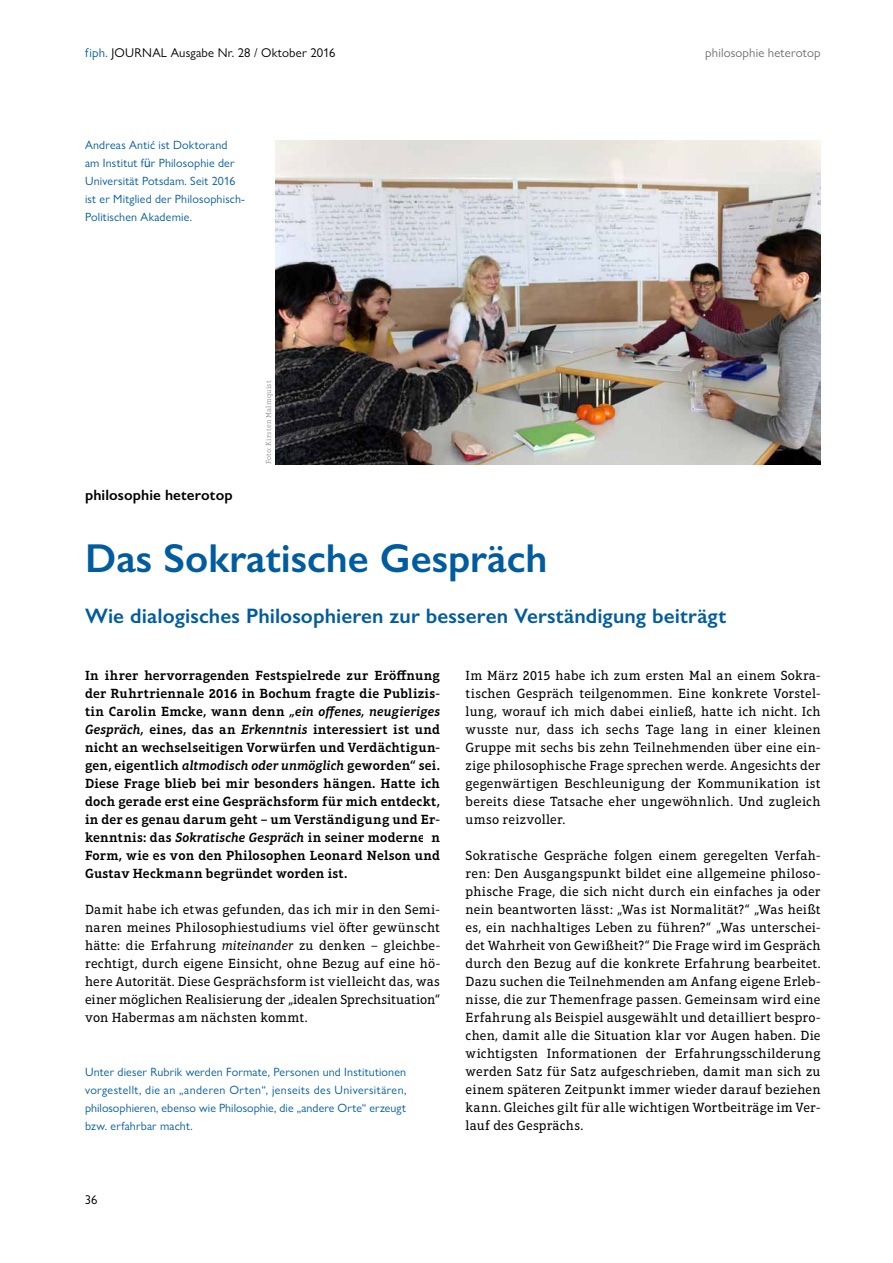
<style>
.page{position:relative;width:893px;height:1263px;background:#fff}
.page>*{position:absolute;margin:0;border:0;box-sizing:border-box;transform-origin:0 0}
.t1{font:600 40.5px "Gill Sans";color:#005c9f}
.t2{font:600 21px "Gill Sans";letter-spacing:.005em;color:#005c9f}
.t3{font:600 15px "Gill Sans";letter-spacing:.01em;color:#000}
.t4{font:13.5px/18px "Aptifer Slab LT Pro";letter-spacing:.01em;color:#000;text-align:justify}
.t5{font:600 13.5px/18px "Aptifer Slab LT Pro";letter-spacing:.015em;color:#000;text-align:justify}
.t6{font:12.75px "Gill Sans Nova";letter-spacing:.015em;color:#000}
.t7{font:12.75px "Gill Sans Nova";letter-spacing:.01em;color:#6f6f6e}
.t8{font:12px/18px "Gill Sans Nova";letter-spacing:.015em;color:#005c9f;text-align:justify}
.t9{font:7.5px "Aptifer Slab LT Pro";letter-spacing:.025em;color:#9c9d9d}
.s1{color:#005c9f}
.s2{font-family:"Arial Unicode MS"}
.s3{font-style:italic}
</style>
<div class="page">
<img style="left:275px;top:140px;width:546px;height:324px">
<p class="t6" style="left:85px;top:45px;width:252px"><span class="s1">fiph.</span> JOURNAL Ausgabe Nr. 28 / Oktober 2016</p>
<p class="t7" style="left:705px;top:45px;width:117px">philosophie heterotop</p>
<p class="t8" style="left:85px;top:136px;width:162px;text-align:left">Andreas Antić ist Doktorand<br>am Institut f<span class="s2">ü</span>r Philosophie der<br>Universität Potsdam. Seit 2016 ist er Mitglied der Philosophisch-<br>Politischen Akademie.</p>
<p class="t3" style="left:85px;top:486px;width:149px">philosophie heterotop</p>
<p class="t9" style="left:264px;top:464px;width:85px;rotate:-90deg">Foto: Kirsten Malmquist</p>
<h1 class="t1" style="left:85px;top:534px;width:464px">Das Sokratische Gespräch</h1>
<h2 class="t2" style="left:85px;top:603px;width:643px">Wie dialogisches Philosophieren zur besseren Verständigung beiträgt</h2>
<p class="t5" style="left:85px;top:667px;width:357px">In ihrer hervorragenden Festspielrede zur Eröffnung der Ruhrtriennale 2016 in Bochum fragte die Publizis&shy;tin Carolin Emcke, wann denn <span class="s3">„ein offenes, neugieriges Gespräch,</span> eines, das an <span class="s3">Erkenntnis</span> interessiert ist und nicht an wechselseitigen Vorwürfen und Verdächtigun&shy;gen, eigentlich <span class="s3">altmodisch oder unmöglich</span> geworden“ sei.<br>Diese Frage blieb bei mir besonders hängen. Hatte ich doch gerade erst eine Gesprächsform für mich entdeckt, in der es genau darum geht – um Verständigung und Er&shy;kenntnis: das <span class="s3">Sokratische Gespräch</span> in seiner moderne n Form, wie es von den Philosophen Leonard Nelson und Gustav Heckmann begründet worden ist.</p>
<p class="t4" style="left:85px;top:901px;width:357px">Damit habe ich etwas gefunden, das ich mir in den Semi&shy;naren meines Philosophiestudiums viel öfter gewünscht hätte: die Erfahrung <span class="s3">miteinander</span> zu denken – gleichbe&shy;rechtigt, durch eigene Einsicht, ohne Bezug auf eine hö&shy;here Autorität. Diese Gesprächsform ist vielleicht das, was einer möglichen Realisierung der „idealen Sprechsituation“ von Habermas am nächsten kommt.</p>
<p class="t8" style="left:85px;top:1063px;width:323px">Unter dieser Rubrik werden Formate, Personen und Institutionen vorgestellt, die an „anderen Orten“, jenseits des Universitären, philosophieren, ebenso wie Philosophie, die „andere Orte“ erzeugt bzw. erfahrbar macht.</p>
<p class="t6" style="left:85px;top:1192px;width:14px">36</p>
<p class="t4" style="left:466px;top:667px;width:357px">Im März 2015 habe ich zum ersten Mal an einem Sokra&shy;tischen Gespräch teilgenommen. Eine konkrete Vorstel&shy;lung, worauf ich mich dabei einließ, hatte ich nicht. Ich wusste nur, dass ich sechs Tage lang in einer kleinen Gruppe mit sechs bis zehn Teilnehmenden über eine ein&shy;zige philosophische Frage sprechen werde. Angesichts der gegenwärtigen Beschleunigung der Kommunikation ist bereits diese Tatsache eher ungewöhnlich. Und zugleich umso reizvoller.</p>
<p class="t4" style="left:466px;top:847px;width:357px">Sokratische Gespräche folgen einem geregelten Verfah&shy;ren: Den Ausgangspunkt bildet eine allgemeine philoso&shy;phische Frage, die sich nicht durch ein einfaches ja oder nein beantworten lässt: „Was ist Normalität?“ „Was heißt es, ein nachhaltiges Leben zu führen?“ „Was unterschei&shy;det Wahrheit von Gewißheit?“ Die Frage wird im Gespräch durch den Bezug auf die konkrete Erfahrung bearbeitet.<br>Dazu suchen die Teilnehmenden am Anfang eigene Erleb&shy;nisse, die zur Themenfrage passen. Gemeinsam wird eine Erfahrung als Beispiel ausgewählt und detailliert bespro&shy;chen, damit alle die Situation klar vor Augen haben. Die wichtigsten Informationen der Erfahrungsschilderung werden Satz für Satz aufgeschrieben, damit man sich zu einem späteren Zeitpunkt immer wieder darauf beziehen kann. Gleiches gilt für alle wichtigen Wortbeiträge im Ver&shy;lauf des Gesprächs.</p>
</div>
